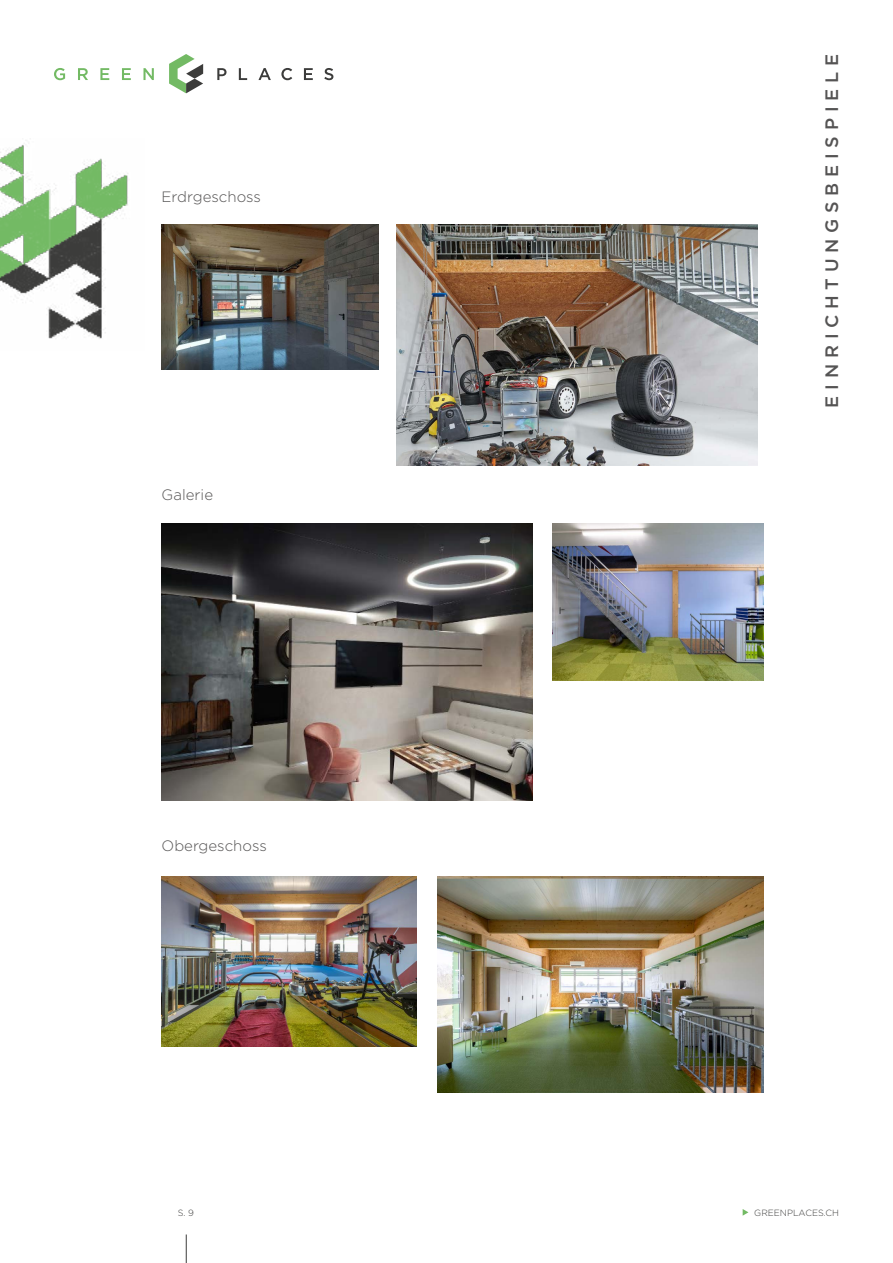
<style>
.page{position:relative;width:893px;height:1263px;background:#fff}
.page>*{position:absolute;margin:0;border:0;box-sizing:border-box;transform-origin:0 0}
.t1{font:500 18px "Gotham Pro";letter-spacing:.32em;color:#555454}
.t2{font:300 15px "Gotham Pro";color:#555454}
.t3{font:300 9px "Gotham Pro";color:#3c3c3b}
</style>
<div class="page">
<svg style="left:54px;top:68px;width:11px;height:12px"></svg>
<svg style="left:78px;top:68px;width:10px;height:12px"></svg>
<svg style="left:100px;top:68px;width:9px;height:12px"></svg>
<svg style="left:122px;top:68px;width:9px;height:12px"></svg>
<svg style="left:143px;top:68px;width:11px;height:12px"></svg>
<svg style="left:169px;top:54px;width:34px;height:39px"></svg>
<svg style="left:217px;top:68px;width:10px;height:12px"></svg>
<svg style="left:239px;top:68px;width:8px;height:12px"></svg>
<svg style="left:258px;top:68px;width:13px;height:12px"></svg>
<svg style="left:281px;top:68px;width:11px;height:12px"></svg>
<svg style="left:304px;top:68px;width:9px;height:12px"></svg>
<svg style="left:324px;top:68px;width:9px;height:12px"></svg>
<svg style="left:186px;top:1234px;width:1px;height:29px"></svg>
<svg style="left:743px;top:1209px;width:5px;height:7px"></svg>
<img style="left:0;top:145px;width:128px;height:194px">
<img style="left:162px;top:225px;width:217px;height:145px">
<img style="left:396px;top:225px;width:361px;height:241px">
<img style="left:162px;top:523px;width:370px;height:277px">
<img style="left:553px;top:523px;width:210px;height:158px">
<img style="left:162px;top:876px;width:255px;height:170px">
<img style="left:438px;top:876px;width:325px;height:217px">
<p class="t2" style="left:162px;top:189px;width:101px">Erdrgeschoss</p>
<p class="t2" style="left:162px;top:487px;width:53px">Galerie</p>
<p class="t2" style="left:162px;top:837px;width:107px">Obergeschoss</p>
<p class="t1" style="left:821px;top:407px;width:355px;rotate:-90deg">EINRICHTUNGSBEISPIELE</p>
<p class="t3" style="left:178px;top:1207px;width:18px">S. 9</p>
<p class="t3" style="left:754px;top:1207px;width:86px">GREENPLACES.CH</p>
</div>
